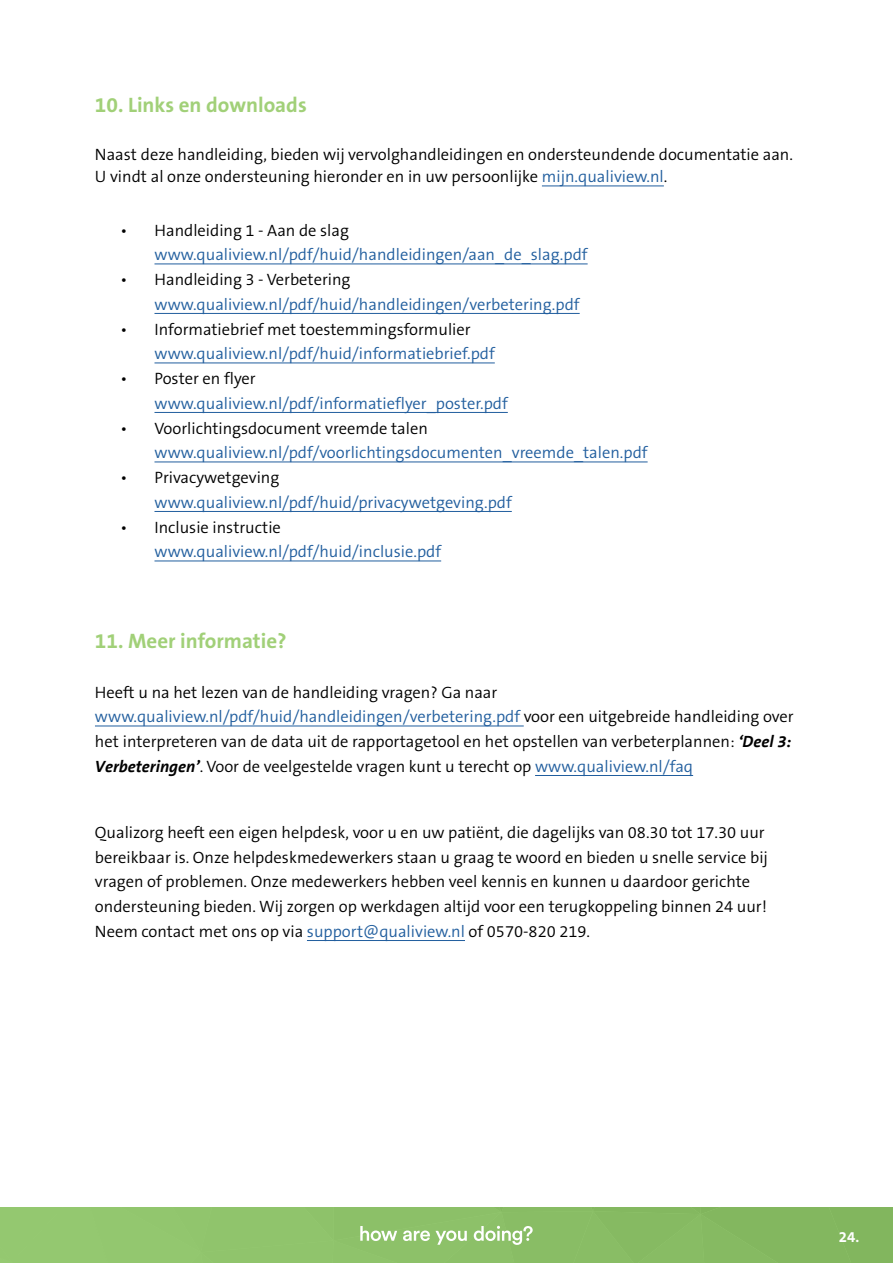
<style>
.page{position:relative;width:893px;height:1263px;background:#fff}
.page>*{position:absolute;margin:0;border:0;box-sizing:border-box;transform-origin:0 0}
.t1{font:700 21px "The Sans B7";color:#a1d078}
.t2{font:300 16.5px/24.8px "The Sans B4";color:#000}
.t3{font:300 16.5px "The Sans B4";color:#215e9e}
.t4{font:700 15px "The Sans B7";color:#fff}
.s1{color:#215e9e}
.s2{font-family:"The Sans B7";font-weight:700;font-style:italic}
</style>
<div class="page">
<svg style="left:0;top:1208px;width:893px;height:55px"></svg>
<hr style="left:542px;top:185px;width:122px;height:1px;background:#215e9e">
<hr style="left:154px;top:263px;width:434px;height:1px;background:#215e9e">
<hr style="left:154px;top:313px;width:426px;height:1px;background:#215e9e">
<hr style="left:154px;top:362px;width:341px;height:1px;background:#215e9e">
<hr style="left:154px;top:412px;width:354px;height:1px;background:#215e9e">
<hr style="left:154px;top:461px;width:494px;height:1px;background:#215e9e">
<hr style="left:154px;top:511px;width:358px;height:1px;background:#215e9e">
<hr style="left:154px;top:560px;width:287px;height:1px;background:#215e9e">
<hr style="left:95px;top:725px;width:429px;height:1px;background:#215e9e">
<hr style="left:535px;top:775px;width:158px;height:1px;background:#215e9e">
<hr style="left:307px;top:940px;width:158px;height:1px;background:#215e9e">
<p class="t1" style="left:95px;top:94px;width:213px">10. Links en downloads</p>
<p class="t2" style="left:95px;top:144px;width:699px;line-height:22.5px">Naast deze handleiding, bieden wij vervolghandleidingen en ondersteundende documentatie aan.<br>U vindt al onze ondersteuning hieronder en in uw persoonlijke <span class="s1">mijn.qualiview.nl</span>.</p>
<p class="t2" style="left:120px;top:218px;width:230px">• Handleiding 1 - Aan de slag</p>
<p class="t3" style="left:154px;top:246px;width:435px">www.qualiview.nl/pdf/huid/handleidingen/aan_de_slag.pdf</p>
<p class="t2" style="left:120px;top:268px;width:232px">• Handleiding 3 - Verbetering</p>
<p class="t3" style="left:154px;top:296px;width:427px">www.qualiview.nl/pdf/huid/handleidingen/verbetering.pdf</p>
<p class="t2" style="left:120px;top:317px;width:352px">• Informatiebrief met toestemmingsformulier</p>
<p class="t3" style="left:154px;top:345px;width:342px">www.qualiview.nl/pdf/huid/informatiebrief.pdf</p>
<p class="t2" style="left:120px;top:367px;width:137px">• Poster en flyer</p>
<p class="t3" style="left:154px;top:395px;width:355px">www.qualiview.nl/pdf/informatieflyer_poster.pdf</p>
<p class="t2" style="left:120px;top:416px;width:309px">• Voorlichtingsdocument vreemde talen</p>
<p class="t3" style="left:154px;top:444px;width:495px">www.qualiview.nl/pdf/voorlichtingsdocumenten_vreemde_talen.pdf</p>
<p class="t2" style="left:120px;top:466px;width:160px">• Privacywetgeving</p>
<p class="t3" style="left:154px;top:494px;width:359px">www.qualiview.nl/pdf/huid/privacywetgeving.pdf</p>
<p class="t2" style="left:120px;top:515px;width:162px">• Inclusie instructie</p>
<p class="t3" style="left:154px;top:543px;width:288px">www.qualiview.nl/pdf/huid/inclusie.pdf</p>
<p class="t1" style="left:95px;top:630px;width:193px">11. Meer informatie?</p>
<p class="t2" style="left:95px;top:680px;width:700px">Heeft u na het lezen van de handleiding vragen? Ga naar <span class="s1">www.qualiview.nl/pdf/huid/handleidingen/verbetering.pdf</span> voor een uitgebreide handleiding over het interpreteren van de data uit de rapportagetool en het opstellen van verbeterplannen: <span class="s2">‘Deel 3:<br>Verbeteringen’</span>. Voor de veelgestelde vragen kunt u terecht op <span class="s1">www.qualiview.nl/faq</span></p>
<p class="t2" style="left:95px;top:820px;width:674px">Qualizorg heeft een eigen helpdesk, voor u en uw patiënt, die dagelijks van 08.30 tot 17.30 uur bereikbaar is. Onze helpdeskmedewerkers staan u graag te woord en bieden u snelle service bij vragen of problemen. Onze medewerkers hebben veel kennis en kunnen u daardoor gerichte ondersteuning bieden. Wij zorgen op werkdagen altijd voor een terugkoppeling binnen 24 uur!<br>Neem contact met ons op via <span class="s1">support@qualiview.nl</span> of 0570-820 219.</p>
<p class="t4" style="left:839px;top:1228px;width:22px">24.</p>
</div>
